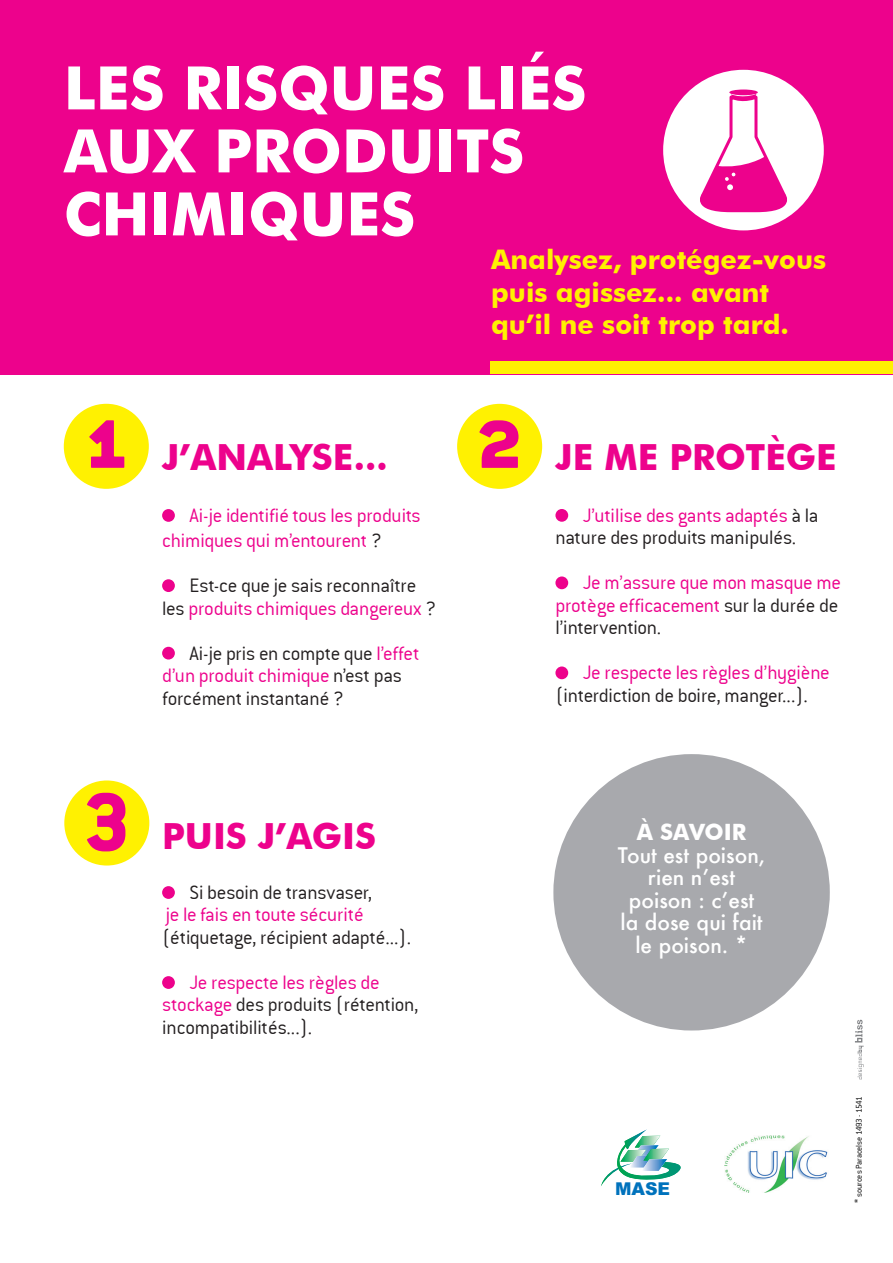
<style>
.page{position:relative;width:893px;height:1263px;background:#fff}
.page>*{position:absolute;margin:0;border:0;box-sizing:border-box;transform-origin:0 0}
.txt_courr_cond_12{font:90px "Conduit Ex Bd SCITCTT";color:#ed028c}
.t1{font:700 60px/63px "Futura BT";color:#fff}
.text_futura_18{font:700 36px "Futura BT";color:#ed028c}
.text_futura_18-2{font:700 27px "Futura BT";color:#fff101}
.text_futura_18-3{font:700 22.5px "Futura BT";color:#fff}
.txt_courr_cond_12-2{font:21px/22.5px "Conduit ITCTT Light";letter-spacing:-.015em;color:#231f20}
.text_futura_18-4{font:21px/22.5px "Conduit ITCTT Light";letter-spacing:-.015em;color:#231f20}
.txt_courr_cond_12-3{font:21px/22.5px "Conduit ITCTT Light";letter-spacing:-.015em;color:#ed028c}
.txt_courr_cond_12-4{font:500 21px/22.5px "Futura";color:#fff;text-align:center}
.text_futura_18-5{font:21px/25.2px "Conduit ITCTT Light";letter-spacing:-.015em;color:#ed028c}
.t2{font:900 17.7px "Arial";color:#0072bc}
.txt_courr_cond_12-5{font:9px "Conduit ITCTT Light";letter-spacing:-.015em;color:#000}
.s1{color:#231f20}
.s2{color:#ed028c}
.s3{font-size:10.5px}
</style>
<div class="page">
<div style="left:0;top:0;width:893px;height:374px;background:#ed028c"></div>
<div style="left:490px;top:361px;width:403px;height:13px;background:#fff101"></div>
<img style="left:725px;top:1136px;width:103px;height:56px">
<svg style="left:601px;top:1129px;width:80px;height:57px"></svg>
<div style="left:162px;top:509px;width:13px;height:13px;background:#ed028c;border-radius:50%"></div>
<div style="left:162px;top:579px;width:13px;height:13px;background:#ed028c;border-radius:50%"></div>
<div style="left:162px;top:647px;width:13px;height:12px;background:#ed028c;border-radius:50%"></div>
<div style="left:64px;top:404px;width:85px;height:85px;background:#fff101;border-radius:50%"></div>
<div style="left:457px;top:404px;width:85px;height:85px;background:#fff101;border-radius:50%"></div>
<div style="left:64px;top:780px;width:85px;height:85px;background:#fff101;border-radius:50%"></div>
<div style="left:555px;top:509px;width:13px;height:13px;background:#ed028c;border-radius:50%"></div>
<div style="left:555px;top:576px;width:13px;height:13px;background:#ed028c;border-radius:50%"></div>
<div style="left:555px;top:666px;width:13px;height:13px;background:#ed028c;border-radius:50%"></div>
<div style="left:162px;top:886px;width:13px;height:13px;background:#ed028c;border-radius:50%"></div>
<div style="left:162px;top:976px;width:13px;height:13px;background:#ed028c;border-radius:50%"></div>
<div style="left:553px;top:754px;width:277px;height:276px;background:#a8a9ad;border-radius:50%"></div>
<svg style="left:660px;top:67px;width:167px;height:166px;background:#fcdcef"></svg>
<div style="left:657px;top:64px;width:173px;height:172px;border:6px solid #ed028c;border-radius:50%"></div>
<svg style="left:691px;top:84px;width:108px;height:130px"></svg>
<svg style="left:855px;top:1020px;width:9px;height:59px"></svg>
<p class="t1" style="left:64px;top:56px;width:524px">LES RISQUES LIÉS<br>AUX PRODUITS<br>CHIMIQUES</p>
<p class="text_futura_18-2" style="left:491px;top:243px;width:336px">Analysez, protégez-vous</p>
<p class="text_futura_18-2" style="left:491px;top:276px;width:279px">puis agissez... avant</p>
<p class="text_futura_18-2" style="left:491px;top:308px;width:299px">qu’il ne soit trop tard.</p>
<p class="txt_courr_cond_12" style="left:82px;top:385px;width:49px">1</p>
<p class="txt_courr_cond_12" style="left:476px;top:385px;width:49px">2</p>
<p class="text_futura_18" style="left:162px;top:435px;width:227px">J’ANALYSE...</p>
<p class="text_futura_18-5" style="left:162px;top:502px;width:260px;text-indent:27px">Ai-je identifié tous les produits chimiques qui m’entourent <span class="s1">?</span></p>
<p class="txt_courr_cond_12-2" style="left:162px;top:574px;width:275px;text-align:center">Est-ce que je sais reconnaître<br>les <span class="s2">produits chimiques dangereux</span> ?</p>
<p class="txt_courr_cond_12-2" style="left:162px;top:641px;width:259px;text-indent:27px">Ai-je pris en compte que <span class="s2">l’effet d’un produit chimique</span> n’est pas forcément instantané ?</p>
<p class="text_futura_18" style="left:555px;top:435px;width:283px">JE ME PROTÈGE</p>
<p class="text_futura_18-4" style="left:555px;top:503px;width:265px;text-indent:27px"><span class="s2">J’utilise des gants adaptés</span> à la nature des produits manipulés.</p>
<p class="txt_courr_cond_12-3" style="left:555px;top:571px;width:287px;text-indent:27px">Je m’assure que mon masque me protège efficacement <span class="s1">sur la durée de l’intervention.</span></p>
<p class="txt_courr_cond_12-2" style="left:555px;top:661px;width:276px;text-indent:27px"><span class="s2">Je respecte les règles d’hygiène </span>(interdiction de boire, manger...).</p>
<p class="txt_courr_cond_12" style="left:83px;top:758px;width:49px">3</p>
<p class="text_futura_18" style="left:162px;top:815px;width:216px">PUIS J’AGIS</p>
<p class="text_futura_18-4" style="left:162px;top:880px;width:251px;text-indent:27px">Si besoin de transvaser,<br><span class="s2">je le fais en toute sécurité </span>(étiquetage, récipient adapté...).</p>
<p class="txt_courr_cond_12-2" style="left:162px;top:970px;width:258px;text-indent:27px"><span class="s2">Je respecte les règles de stockage</span> des produits (rétention, incompatibilités...).</p>
<p class="text_futura_18-3" style="left:637px;top:818px;width:111px">À SAVOIR</p>
<p class="txt_courr_cond_12-4" style="left:618px;top:843px;width:149px">Tout est poison, rien n’est poison : c’est la dose qui fait le poison. *</p>
<p class="t2" style="left:615px;top:1176px;width:57px">MASE</p>
<p class="txt_courr_cond_12-5" style="left:853px;top:1203px;width:108px;rotate:-90deg"><span class="s3">*</span> sources Paracelse 1493 - 1541</p>
</div>
